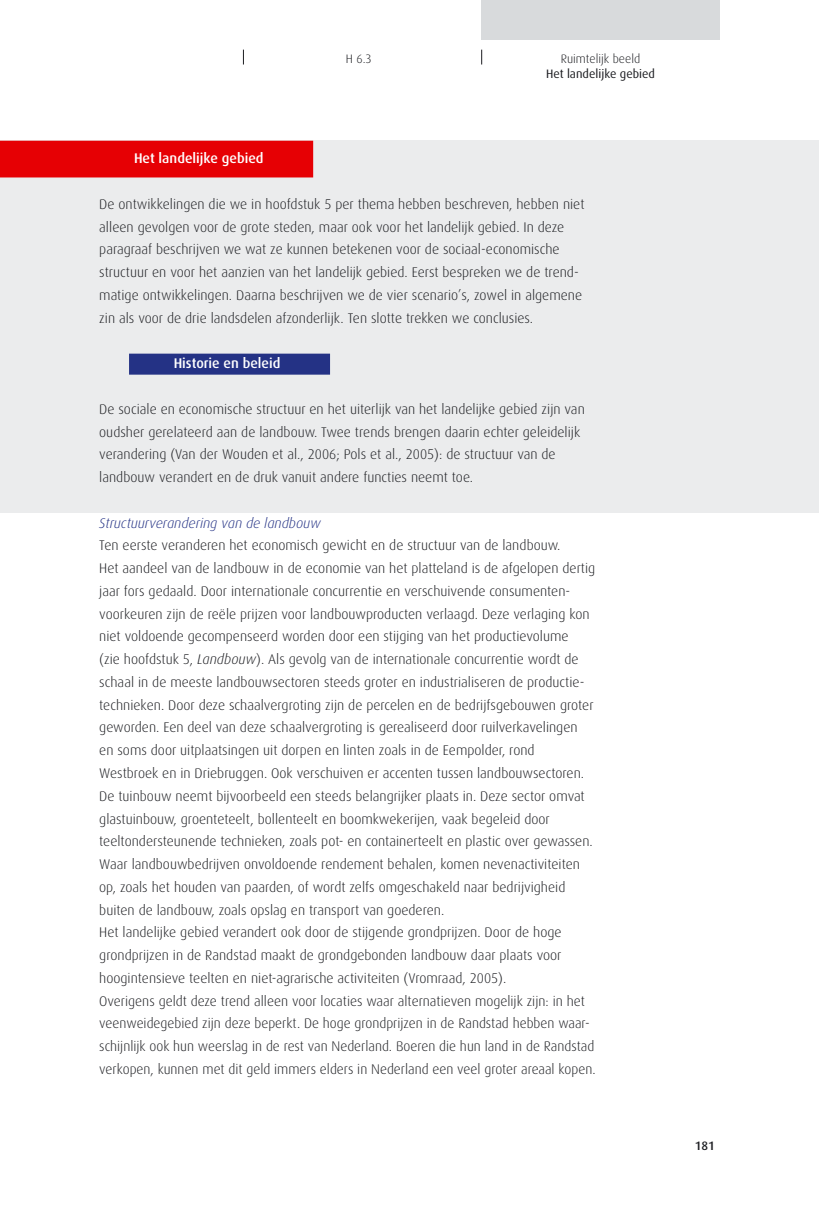
<style>
.page{position:relative;width:819px;height:1216px;background:#fff}
.page>*{position:absolute;margin:0;border:0;box-sizing:border-box;transform-origin:0 0}
.t1{font:300 14px/22.8px "Dax";color:#1b1c20}
.t2{font:500 14px "Dax";color:#fff}
.t3{font:italic 300 14px "Dax";color:#243285}
.t4{font:300 12.25px "Dax";color:#1b1c20}
.t5{font:12.25px "Dax";color:#1b1c20}
.t6{font:500 12.25px "Dax";color:#1b1c20}
.s1{font-style:italic}
</style>
<div class="page">
<div style="left:481px;top:0;width:238px;height:40px;background:#d8dadc"></div>
<svg style="left:243px;top:50px;width:1px;height:14px"></svg>
<svg style="left:481px;top:50px;width:1px;height:14px"></svg>
<div style="left:0;top:141px;width:819px;height:372px;background:#ebeced"></div>
<div style="left:0;top:141px;width:313px;height:36px;background:#e60004"></div>
<div style="left:129px;top:353px;width:201px;height:21px;background:#243285"></div>
<p class="t4" style="left:346px;top:52px;width:27px">H 6.3</p>
<p class="t4" style="left:560px;top:52px;width:81px">Ruimtelijk beeld</p>
<p class="t5" style="left:546px;top:66px;width:110px">Het landelijke gebied</p>
<p class="t2" style="left:134px;top:151px;width:131px">Het landelijke gebied</p>
<p class="t1" style="left:99px;top:193px;width:486px">De ontwikkelingen die we in hoofdstuk 5 per thema hebben beschreven, hebben niet alleen gevolgen voor de grote steden, maar ook voor het landelijk gebied. In deze paragraaf beschrijven we wat ze kunnen betekenen voor de sociaal-economische structuur en voor het aanzien van het landelijk gebied. Eerst bespreken we de trend&shy;matige ontwikkelingen. Daarna beschrijven we de vier scenario’s, zowel in algemene zin als voor de drie landsdelen afzonderlijk. Ten slotte trekken we conclusies.</p>
<p class="t2" style="left:174px;top:355px;width:108px">Historie en beleid</p>
<p class="t1" style="left:99px;top:398px;width:487px">De sociale en economische structuur en het uiterlijk van het landelijke gebied zijn van oudsher gerelateerd aan de landbouw. Twee trends brengen daarin echter geleidelijk verandering (Van der Wouden et al., 2006; Pols et al., 2005): de structuur van de landbouw verandert en de druk vanuit andere functies neemt toe.</p>
<p class="t3" style="left:99px;top:515px;width:223px">Structuurverandering van de landbouw</p>
<p class="t1" style="left:99px;top:534px;width:498px">Ten eerste veranderen het economisch gewicht en de structuur van de landbouw.<br>Het aandeel van de landbouw in de economie van het platteland is de afgelopen dertig jaar fors gedaald. Door internationale concurrentie en verschuivende consumenten&shy;voor-keuren zijn de reële prijzen voor landbouwproducten verlaagd. Deze verlaging kon niet voldoende gecompenseerd worden door een stijging van het productievolume<br>(zie hoofdstuk 5, <span class="s1">Landbouw</span>). Als gevolg van de internationale concurrentie wordt de schaal in de meeste landbouwsectoren steeds groter en industrialiseren de productie&shy;technieken. Door deze schaalvergroting zijn de percelen en de bedrijfsgebouwen groter geworden. Een deel van deze schaal-vergroting is gerealiseerd door ruilverkavelingen<br>en soms door uitplaatsingen uit dorpen en linten zoals in de Eempolder, rond Westbroek en in Driebruggen. Ook verschuiven er accenten tussen landbouwsectoren.<br>De tuinbouw neemt bijvoorbeeld een steeds belangrijker plaats in. Deze sector omvat glastuinbouw, groenteteelt, bollenteelt en boomkwekerijen, vaak begeleid door teeltondersteunende technieken, zoals pot- en containerteelt en plastic over gewassen.<br>Waar landbouwbedrijven onvoldoende rendement behalen, komen nevenactiviteiten op, zoals het houden van paarden, of wordt zelfs omgeschakeld naar bedrijvigheid buiten de landbouw, zoals opslag en transport van goederen.<br>Het landelijke gebied verandert ook door de stijgende grondprijzen. Door de hoge grondprijzen in de Randstad maakt de grondgebonden landbouw daar plaats voor hoogintensieve teelten en niet-agrarische activiteiten (Vromraad, 2005).<br>Overigens geldt deze trend alleen voor locaties waar alternatieven mogelijk zijn: in het veenweide-gebied zijn deze beperkt. De hoge grondprijzen in de Randstad hebben waar&shy;schijnlijk ook hun weerslag in de rest van Nederland. Boeren die hun land in de Randstad verkopen, kunnen met dit geld immers elders in Nederland een veel groter areaal kopen.</p>
<p class="t6" style="left:694px;top:1138px;width:22px">181</p>
</div>
